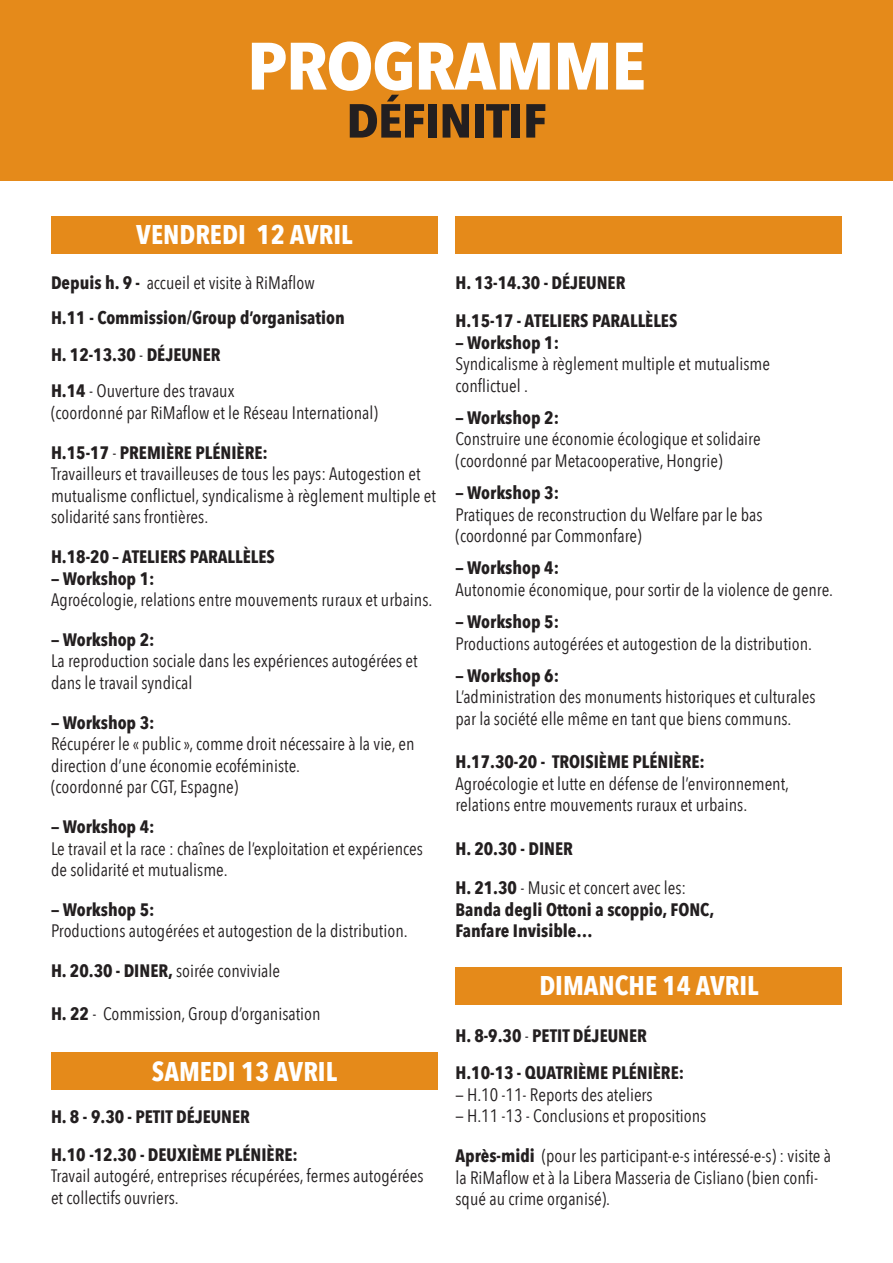
<style>
.page{position:relative;width:893px;height:1263px;background:#fff}
.page>*{position:absolute;margin:0;border:0;box-sizing:border-box;transform-origin:0 0}
.t1{font:700 66.15px "Avenir Next Condensed";letter-spacing:-.02em;color:#fff;scale:1.17 1}
.t2{font:700 47.25px "Avenir Next Condensed";letter-spacing:-.02em;color:#231f20;scale:1.17 1}
.t3{font:700 27px "Avenir Next Condensed";color:#fff}
.t4{font:18px/21.6px "Avenir Next Condensed";color:#231f20}
.t5{font:700 18px "Avenir Next Condensed";color:#231f20}
.s1{font-weight:700}
.s2{font-weight:400}
</style>
<div class="page">
<div style="left:455px;top:967px;width:387px;height:38px;background:#e58a1a"></div>
<div style="left:51px;top:1052px;width:386px;height:38px;background:#e58a1a"></div>
<div style="left:0;top:0;width:893px;height:181px;background:#e58a1a"></div>
<div style="left:455px;top:216px;width:387px;height:38px;background:#e58a1a"></div>
<div style="left:51px;top:216px;width:386px;height:38px;background:#e58a1a"></div>
<p class="t1" style="left:247px;top:26px;width:343px">PROGRAMME</p>
<p class="t2" style="left:346px;top:92px;width:173px">DÉFINITIF</p>
<p class="t3" style="left:136px;top:218px;width:218px">VENDREDI 12 AVRIL</p>
<p class="t4" style="left:51px;top:271px;width:265px"><span class="s1">Depuis h. 9 -</span> accueil et visite à RiMaflow</p>
<p class="t5" style="left:51px;top:307px;width:295px">H.11 - Commission/Group d’organisation</p>
<p class="t5" style="left:51px;top:343px;width:171px">H. 12-13.30 <span class="s2">-</span> DÉJEUNER</p>
<p class="t4" style="left:51px;top:379px;width:185px"><span class="s1">H.14</span> - Ouverture des travaux</p>
<p class="t4" style="left:51px;top:401px;width:328px">(coordonné par RiMaflow et le Réseau International)</p>
<p class="t5" style="left:51px;top:441px;width:218px">H.15-17 <span class="s2">-</span> PREMIÈRE PLÉNIÈRE:</p>
<p class="t4" style="left:51px;top:462px;width:386px">Travailleurs et travailleuses de tous les pays: Autogestion et mutualisme conflictuel, syndicalisme à règlement multiple et solidarité sans frontières.</p>
<p class="t5" style="left:51px;top:546px;width:225px">H.18-20 – ATELIERS PARALLÈLES</p>
<p class="t5" style="left:51px;top:567px;width:105px">— Workshop 1:</p>
<p class="t4" style="left:51px;top:588px;width:383px">Agroécologie, relations entre mouvements ruraux et urbains.</p>
<p class="t5" style="left:51px;top:628px;width:105px">— Workshop 2:</p>
<p class="t4" style="left:51px;top:649px;width:368px">La reproduction sociale dans les expériences autogérées et dans le travail syndical</p>
<p class="t5" style="left:51px;top:711px;width:105px">— Workshop 3:</p>
<p class="t4" style="left:51px;top:732px;width:365px">Récupérer le « public », comme droit nécessaire à la vie, en direction d’une économie ecoféministe.</p>
<p class="t4" style="left:51px;top:775px;width:189px">(coordonné par CGT, Espagne)</p>
<p class="t5" style="left:51px;top:816px;width:105px">— Workshop 4:</p>
<p class="t4" style="left:51px;top:837px;width:373px">Le travail et la race : chaînes de l’exploitation et expériences de solidarité et mutualisme.</p>
<p class="t5" style="left:51px;top:898px;width:105px">— Workshop 5:</p>
<p class="t4" style="left:51px;top:919px;width:358px">Productions autogérées et autogestion de la distribution.</p>
<p class="t4" style="left:51px;top:959px;width:231px"><span class="s1">H. 20.30 - DINER,</span> soirée conviviale</p>
<p class="t4" style="left:51px;top:1002px;width:271px"><span class="s1">H. 22</span> - Commission, Group d’organisation</p>
<p class="t3" style="left:152px;top:1055px;width:187px">SAMEDI 13 AVRIL</p>
<p class="t5" style="left:51px;top:1105px;width:200px">H. 8 - 9.30 - PETIT DÉJEUNER</p>
<p class="t5" style="left:51px;top:1143px;width:248px">H.10 -12.30 - DEUXIÈME PLÉNIÈRE:</p>
<p class="t4" style="left:51px;top:1164px;width:374px">Travail autogéré, entreprises récupérées, fermes autogérées et collectifs ouvriers.</p>
<p class="t5" style="left:455px;top:272px;width:171px">H. 13-14.30 - DÉJEUNER</p>
<p class="t5" style="left:455px;top:310px;width:223px">H.15-17 - ATELIERS PARALLÈLES</p>
<p class="t5" style="left:455px;top:331px;width:105px">— Workshop 1:</p>
<p class="t4" style="left:455px;top:352px;width:316px">Syndicalisme à règlement multiple et mutualisme</p>
<p class="t4" style="left:455px;top:374px;width:74px">conflictuel .</p>
<p class="t5" style="left:455px;top:406px;width:105px">— Workshop 2:</p>
<p class="t4" style="left:455px;top:427px;width:307px">Construire une économie écologique et solidaire</p>
<p class="t4" style="left:455px;top:449px;width:269px">(coordonné par Metacooperative, Hongrie)</p>
<p class="t5" style="left:455px;top:482px;width:105px">— Workshop 3:</p>
<p class="t4" style="left:455px;top:503px;width:309px">Pratiques de reconstruction du Welfare par le bas</p>
<p class="t4" style="left:455px;top:524px;width:188px">(coordonné par Commonfare)</p>
<p class="t5" style="left:455px;top:557px;width:105px">— Workshop 4:</p>
<p class="t4" style="left:455px;top:578px;width:379px">Autonomie économique, pour sortir de la violence de genre.</p>
<p class="t5" style="left:455px;top:611px;width:105px">— Workshop 5:</p>
<p class="t4" style="left:455px;top:632px;width:358px">Productions autogérées et autogestion de la distribution.</p>
<p class="t5" style="left:455px;top:664px;width:105px">— Workshop 6:</p>
<p class="t4" style="left:455px;top:685px;width:361px">L’administration des monuments historiques et culturales</p>
<p class="t4" style="left:455px;top:707px;width:338px">par la société elle même en tant que biens communs.</p>
<p class="t5" style="left:455px;top:751px;width:251px">H.17.30-20 - TROISIÈME PLÉNIÈRE:</p>
<p class="t4" style="left:455px;top:772px;width:335px">Agroécologie et lutte en défense de l’environnement,</p>
<p class="t4" style="left:455px;top:793px;width:293px">relations entre mouvements ruraux et urbains.</p>
<p class="t5" style="left:455px;top:837px;width:119px">H. 20.30 - DINER</p>
<p class="t4" style="left:455px;top:876px;width:232px"><span class="s1">H. 21.30</span> - Music et concert avec les:</p>
<p class="t5" style="left:455px;top:898px;width:260px">Banda degli Ottoni a scoppio, FONC,</p>
<p class="t5" style="left:455px;top:920px;width:139px">Fanfare Invisible…</p>
<p class="t3" style="left:539px;top:969px;width:221px">DIMANCHE 14 AVRIL</p>
<p class="t5" style="left:455px;top:1025px;width:193px">H. 8-9.30 <span class="s2">-</span> PETIT DÉJEUNER</p>
<p class="t5" style="left:455px;top:1062px;width:230px">H.10-13 - QUATRIÈME PLÉNIÈRE:</p>
<p class="t4" style="left:455px;top:1083px;width:199px">— H.10 -11- Reports des ateliers</p>
<p class="t4" style="left:455px;top:1104px;width:252px">— H.11 -13 - Conclusions et propositions</p>
<p class="t4" style="left:455px;top:1144px;width:377px"><span class="s1">Après-midi</span> (pour les participant-e-s intéressé-e-s) : visite à la RiMaflow et à la Libera Masseria de Cisliano (bien confi&shy;squé au crime organisé).</p>
</div>
